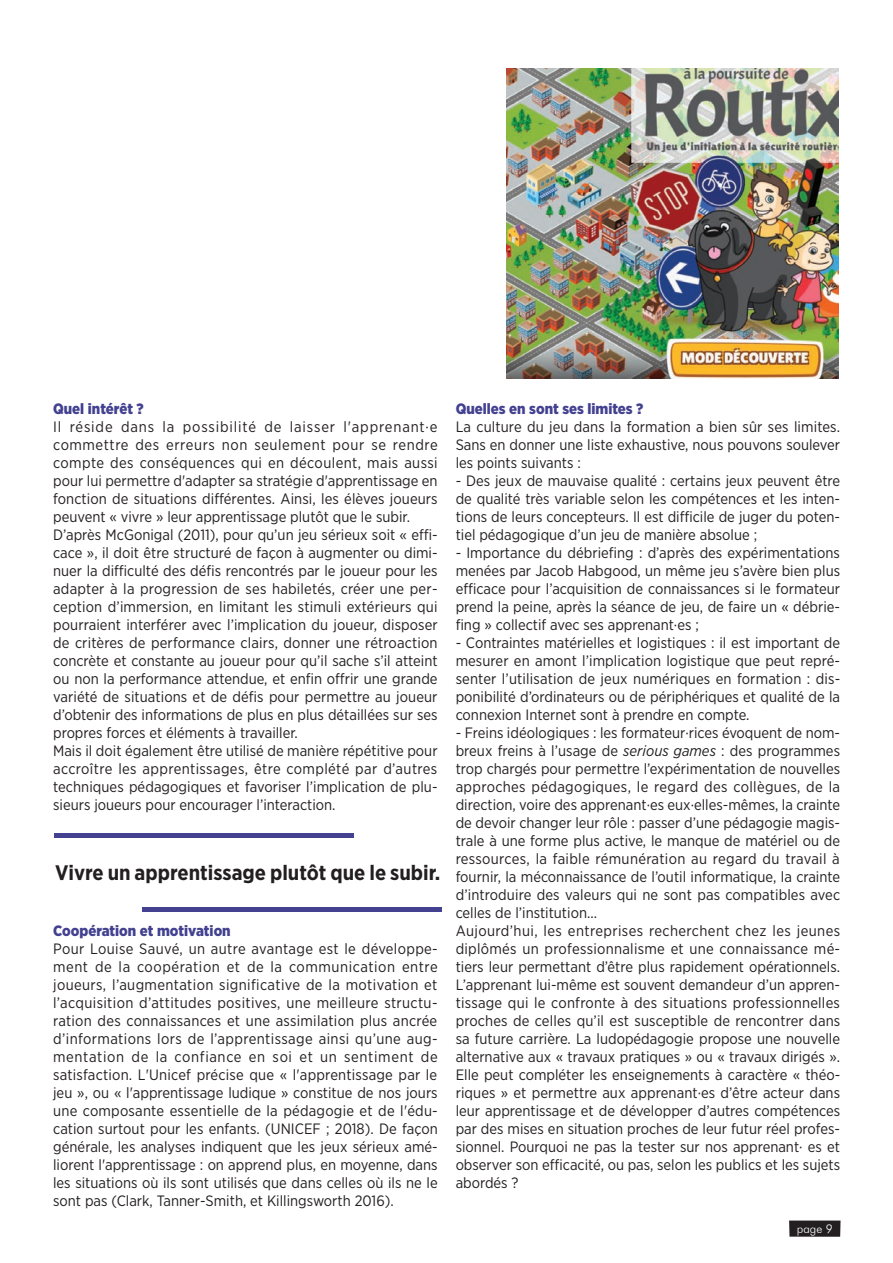
<style>
.page{position:relative;width:893px;height:1263px;background:#fff}
.page>*{position:absolute;margin:0;border:0;box-sizing:border-box;transform-origin:0 0}
.t1{font:700 21px "Gotham Narrow";color:#231f20}
.t2{font:15px/18px "Gotham Narrow";color:#231f20;text-align:justify}
.t3{font:900 15px "Gotham Narrow";color:#434190}
.t4{font:300 12px "Futura BT";color:#fff}
.s1{font-style:italic}
</style>
<div class="page">
<div style="left:789px;top:1220px;width:51px;height:17px;background:#231f20"></div>
<img style="left:507px;top:69px;width:331px;height:309px">
<div style="left:54px;top:833px;width:299px;height:5px;background:#434190"></div>
<hr style="left:142px;top:907px;width:300px;height:4px;background:#434190">
<p class="t3" style="left:53px;top:399px;width:92px">Quel intérêt ?</p>
<p class="t2" style="left:53px;top:417px;width:386px;text-align:left">Il réside dans la possibilité de laisser l'apprenant·e commettre des erreurs non seulement pour se rendre compte des conséquences qui en découlent, mais aussi pour lui permettre d'adapter sa stratégie d'apprentissage en fonction de situations différentes. Ainsi, les élèves joueurs peuvent « vivre » leur apprentissage plutôt que le subir.<br>D’après McGonigal (2011), pour qu’un jeu sérieux soit « effi&shy;cace », il doit être structuré de façon à augmenter ou dimi&shy;nuer la difficulté des défis rencontrés par le joueur pour les adapter à la progression de ses habiletés, créer une per&shy;ception d’immersion, en limitant les stimuli extérieurs qui pourraient interférer avec l’implication du joueur, disposer de critères de performance clairs, donner une rétroaction concrète et constante au joueur pour qu’il sache s’il atteint ou non la performance attendue, et enfin offrir une grande variété de situations et de défis pour permettre au joueur d’obtenir des informations de plus en plus détaillées sur ses propres forces et éléments à travailler.<br>Mais il doit également être utilisé de manière répétitive pour accroître les apprentissages, être complété par d’autres techniques pédagogiques et favoriser l’implication de plu&shy;sieurs joueurs pour encourager l’interaction.</p>
<h1 class="t1" style="left:55px;top:859px;width:387px">Vivre un apprentissage plutôt que le subir.</h1>
<p class="t3" style="left:53px;top:921px;width:179px">Coopération et motivation</p>
<p class="t2" style="left:53px;top:939px;width:386px">Pour Louise Sauvé, un autre avantage est le développe&shy;ment de la coopération et de la communication entre joueurs, l’augmentation significative de la motivation et l’acquisition d’attitudes positives, une meilleure structu&shy;ration des connaissances et une assimilation plus ancrée d’informations lors de l’apprentissage ainsi qu’une aug&shy;mentation de la confiance en soi et un sentiment de satisfaction. L'Unicef précise que « l'apprentissage par le jeu », ou « l'apprentissage ludique » constitue de nos jours une composante essentielle de la pédagogie et de l'édu&shy;cation surtout pour les enfants. (UNICEF ; 2018). De façon générale, les analyses indiquent que les jeux sérieux amé&shy;liorent l'apprentissage : on apprend plus, en moyenne, dans les situations où ils sont utilisés que dans celles où ils ne le sont pas (Clark, Tanner-Smith, et Killingsworth 2016).</p>
<p class="t3" style="left:456px;top:399px;width:189px">Quelles en sont ses limites ?</p>
<p class="t2" style="left:456px;top:417px;width:386px">La culture du jeu dans la formation a bien sûr ses limites.<br>Sans en donner une liste exhaustive, nous pouvons soulever les points suivants :</p>
<p class="t2" style="left:456px;top:471px;width:386px">- Des jeux de mauvaise qualité : certains jeux peuvent être de qualité très variable selon les compétences et les inten&shy;tions de leurs concepteurs. Il est difficile de juger du poten&shy;tiel pédagogique d’un jeu de manière absolue ;</p>
<p class="t2" style="left:456px;top:543px;width:386px">- Importance du débriefing : d’après des expérimentations menées par Jacob Habgood, un même jeu s’avère bien plus efficace pour l’acquisition de connaissances si le formateur prend la peine, après la séance de jeu, de faire un « débrie&shy;fing » collectif avec ses apprenant·es ;</p>
<p class="t2" style="left:456px;top:633px;width:386px">- Contraintes matérielles et logistiques : il est important de mesurer en amont l’implication logistique que peut repré&shy;senter l’utilisation de jeux numériques en formation : dis&shy;ponibilité d’ordinateurs ou de périphériques et qualité de la connexion Internet sont à prendre en compte.</p>
<p class="t2" style="left:456px;top:723px;width:386px;text-align:left">- Freins idéologiques : les formateur·rices évoquent de nom&shy;breux freins à l’usage de <span class="s1">serious games</span> : des programmes trop chargés pour permettre l’expérimentation de nouvelles approches pédagogiques, le regard des collègues, de la direction, voire des apprenant·es eux·elles-mêmes, la crainte de devoir changer leur rôle : passer d’une pédagogie magis&shy;trale à une forme plus active, le manque de matériel ou de ressources, la faible rémunération au regard du travail à fournir, la méconnaissance de l’outil informatique, la crainte d’introduire des valeurs qui ne sont pas compatibles avec celles de l’institution...<br>Aujourd’hui, les entreprises recherchent chez les jeunes diplômés un professionnalisme et une connaissance mé&shy;tiers leur permettant d’être plus rapidement opérationnels.<br>L’apprenant lui-même est souvent demandeur d’un appren&shy;tissage qui le confronte à des situations professionnelles proches de celles qu’il est susceptible de rencontrer dans sa future carrière. La ludopédagogie propose une nouvelle alternative aux « travaux pratiques » ou « travaux dirigés ».<br>Elle peut compléter les enseignements à caractère « théo&shy;riques » et permettre aux apprenant·es d’être acteur dans leur apprentissage et de développer d’autres compétences par des mises en situation proches de leur futur réel profes&shy;sionnel. Pourquoi ne pas la tester sur nos apprenant· es et observer son efficacité, ou pas, selon les publics et les sujets abordés ?</p>
<p class="t4" style="left:797px;top:1222px;width:37px">page 9</p>
</div>
